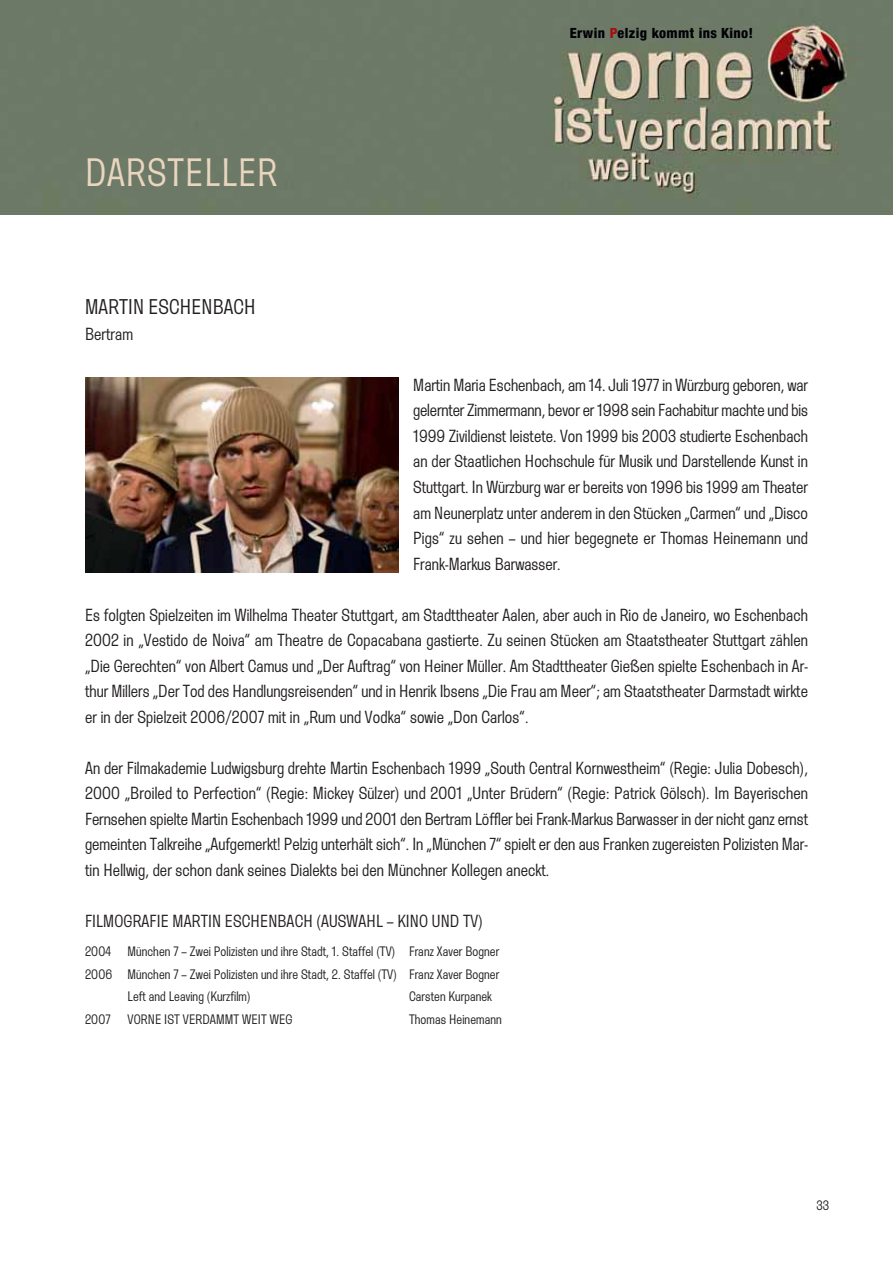
<style>
.page{position:relative;width:893px;height:1263px;background:#fff}
.page>*{position:absolute;margin:0;border:0;box-sizing:border-box;transform-origin:0 0}
.t1{font:39px "Cg Westerveldt Lt";letter-spacing:.03em;color:#ead6be}
.t2{font:21px "Cg Westerveldt Lt";letter-spacing:.01em;color:#231f20}
.t3{font:17.25px/25.5px "Cg Westerveldt Lt";letter-spacing:.01em;color:#231f20;text-align:justify}
.t4{font:800 condensed 14.1px "Helvetica Neue";letter-spacing:.025em;color:#000006}
.t5{font:13.5px "Cg Westerveldt Lt";letter-spacing:.01em;color:#231f20}
.s1{color:#a10f13}
</style>
<div class="page">
<img style="left:85px;top:377px;width:313px;height:195px">
<img style="left:0;top:0;width:893px;height:215px">
<h1 class="t1" style="left:85px;top:158px;width:194px">DARSTELLER</h1>
<p class="t2" style="left:85px;top:300px;width:172px">MARTIN ESCHENBACH</p>
<p class="t3" style="left:85px;top:323px;width:50px">Bertram</p>
<p class="t4" style="left:570px;top:28px;width:185px">Erwin <span class="s1">P</span>elzig kommt ins Kino!</p>
<p class="t3" style="left:413px;top:374px;width:396px">Martin Maria Eschenbach, am 14. Juli 1977 in Würzburg geboren, war gelernter Zimmermann, bevor er 1998 sein Fachabitur machte und bis 1999 Zivildienst leistete. Von 1999 bis 2003 studierte Eschenbach an der Staatlichen Hochschule für Musik und Darstellende Kunst in Stuttgart. In Würzburg war er bereits von 1996 bis 1999 am Theater am Neunerplatz unter anderem in den Stücken „Carmen“ und „Disco Pigs“ zu sehen – und hier begegnete er Thomas Heinemann und Frank-Markus Barwasser.</p>
<p class="t3" style="left:85px;top:604px;width:724px">Es folgten Spielzeiten im Wilhelma Theater Stuttgart, am Stadttheater Aalen, aber auch in Rio de Janeiro, wo Eschenbach 2002 in „Vestido de Noiva“ am Theatre de Copacabana gastierte. Zu seinen Stücken am Staatstheater Stuttgart zählen „Die Gerechten“ von Albert Camus und „Der Auftrag“ von Heiner Müller. Am Stadttheater Gießen spielte Eschenbach in Ar&shy;thur Millers „Der Tod des Handlungsreisenden“ und in Henrik Ibsens „Die Frau am Meer“; am Staatstheater Darmstadt wirkte er in der Spielzeit 2006/2007 mit in „Rum und Vodka“ sowie „Don Carlos“.</p>
<p class="t3" style="left:85px;top:757px;width:724px">An der Filmakademie Ludwigsburg drehte Martin Eschenbach 1999 „South Central Kornwestheim“ (Regie: Julia Dobesch), 2000 „Broiled to Perfection“ (Regie: Mickey Sülzer) und 2001 „Unter Brüdern“ (Regie: Patrick Gölsch). Im Bayerischen Fernsehen spielte Martin Eschenbach 1999 und 2001 den Bertram Löffler bei Frank-Markus Barwasser in der nicht ganz ernst gemeinten Talkreihe „Aufgemerkt! Pelzig unterhält sich“. In „München 7“ spielt er den aus Franken zugereisten Polizisten Mar&shy;tin Hellwig, der schon dank seines Dialekts bei den Münchner Kollegen aneckt.</p>
<p class="t3" style="left:85px;top:910px;width:399px">FILMOGRAFIE MARTIN ESCHENBACH (AUSWAHL – KINO UND TV)</p>
<p class="t5" style="left:85px;top:947px;width:416px">2004 München 7 – Zwei Polizisten und ihre Stadt, 1. Staffel (TV) Franz Xaver Bogner</p>
<p class="t5" style="left:85px;top:969px;width:416px">2006 München 7 – Zwei Polizisten und ihre Stadt, 2. Staffel (TV) Franz Xaver Bogner</p>
<p class="t5" style="left:128px;top:992px;width:124px">Left and Leaving (Kurzfilm)</p>
<p class="t5" style="left:409px;top:992px;width:84px">Carsten Kurpanek</p>
<p class="t5" style="left:85px;top:1014px;width:27px">2007</p>
<p class="t5" style="left:128px;top:1014px;width:166px">VORNE IST VERDAMMT WEIT WEG</p>
<p class="t5" style="left:409px;top:1014px;width:94px">Thomas Heinemann</p>
<p class="t5" style="left:816px;top:1201px;width:14px">33</p>
</div>
